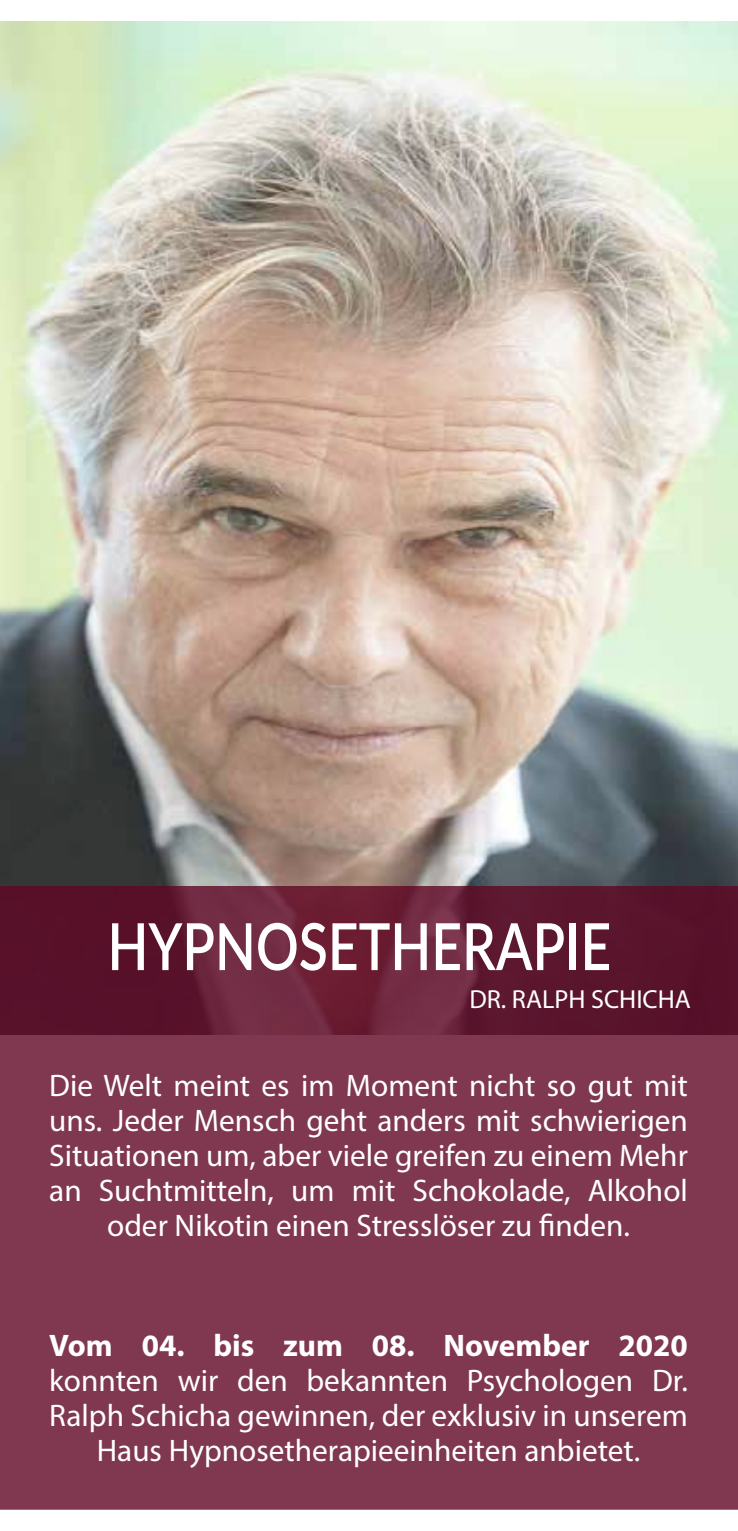
<style>
.page{position:relative;width:738px;height:1531px;background:#fff}
.page>*{position:absolute;margin:0;border:0;box-sizing:border-box;transform-origin:0 0}
.t1{font:600 65px "Lato";color:#fff;scale:.82 1}
.t2{font:31.25px/35px "Myriad Pro";color:#fff;text-align:center}
.t3{font:700 31.25px "Myriad Pro";color:#fff}
.t4{font:26.25px "Myriad Pro";color:#fff}
</style>
<div class="page">
<img style="left:0;top:21px;width:737px;height:865px">
<svg style="left:0;top:886px;width:737px;height:623px;background:#773048"></svg>
<h1 class="t1" style="left:107px;top:899px;width:615px">HYPNOSETHERAPIE</h1>
<p class="t4" style="left:469px;top:983px;width:223px">DR. RALPH SCHICHA</p>
<p class="t2" style="left:49px;top:1067px;width:639px">Die Welt meint es im Moment nicht so gut mit uns. Jeder Mensch geht anders mit schwierigen Situationen um, aber viele greifen zu einem Mehr an Suchtmitteln, um mit Schokolade, Alkohol oder Nikotin einen Stresslöser zu finden.</p>
<p class="t3" style="left:49px;top:1325px;width:639px">Vom 04. bis zum 08. November 2020</p>
<p class="t2" style="left:49px;top:1362px;width:639px">konnten wir den bekannten Psychologen Dr.<br>Ralph Schicha gewinnen, der exklusiv in unserem<br>Haus Hypnosetherapieeinheiten anbietet.</p>
</div>
